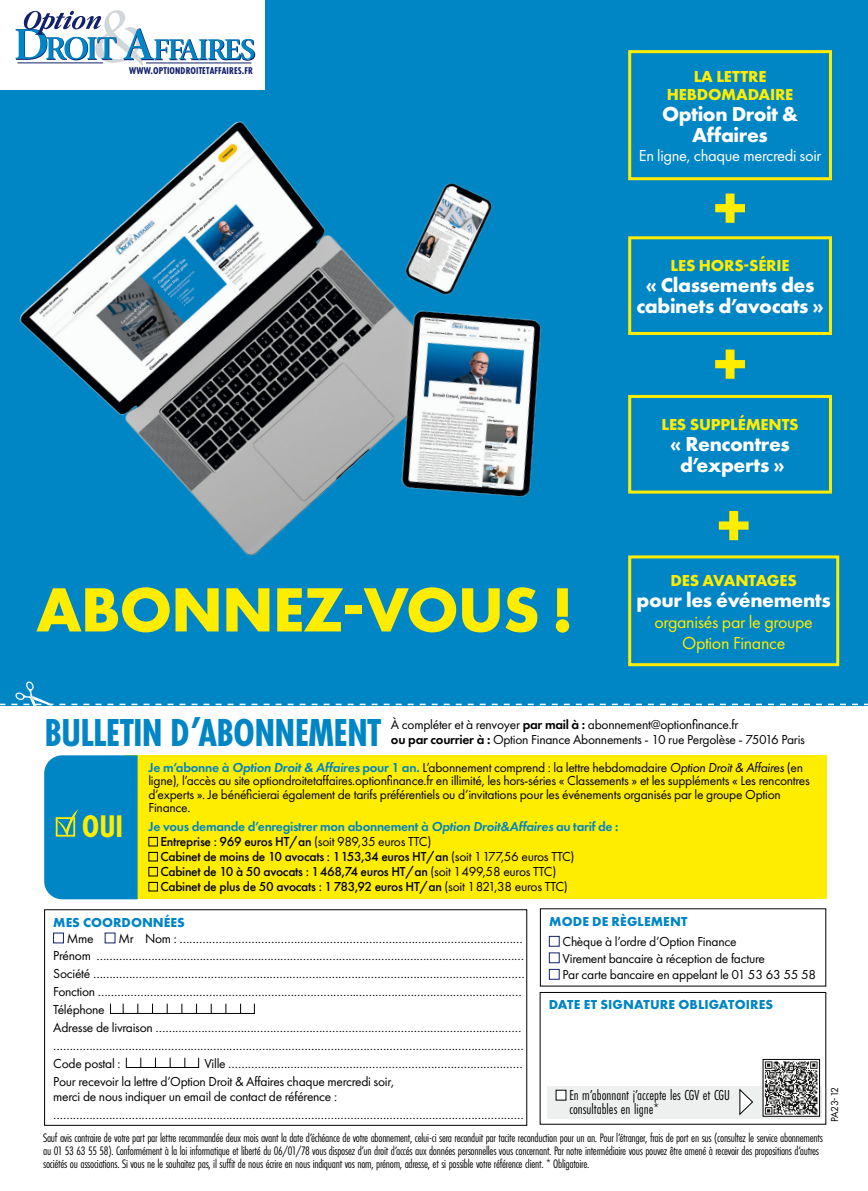
<style>
.page{position:relative;width:868px;height:1191px;background:#fff}
.page>*{position:absolute;margin:0;border:0;box-sizing:border-box;transform-origin:0 0}
.t1{font:700 64.8px "Futura PT";letter-spacing:-.02em;color:#ffed00}
.t2{font:700 40.5px "Futura PT Cond";letter-spacing:-.02em;color:#0085c5}
.t3{font:700 32.55px "Futura PT Cond";color:#ffed00}
.t4{font:700 21px/21px "Futura PT";letter-spacing:-.02em;color:#fff;text-align:center}
.t5{font:18px "Futura PT";letter-spacing:-.02em;color:#ffed00}
.t6{font:700 16.5px/18px "Futura PT";letter-spacing:-.01em;color:#ffed00;text-align:center}
.t7{font:16.5px "Futura PT";letter-spacing:-.02em;color:#fff}
.t8{font:15px/13.5px "Futura PT Cond";color:#000}
.t9{font:13.5px/18px "Futura PT";letter-spacing:-.02em;color:#000}
.t10{font:500 13.5px/15px "Futura PT";letter-spacing:-.02em;color:#000}
.t11{font:700 13.5px "Futura PT";letter-spacing:.01em;color:#0085c5}
.t12{font:12.75px/12.8px "Futura PT Cond";letter-spacing:-.02em;color:#000}
.t13{font:10.5px "Futura PT";letter-spacing:-.06em;color:#000}
.t14{font:700 10.2px "Futura PT Cond";letter-spacing:.01em;color:#11216b}
.s1{font-weight:600}
.s2{font-weight:600;color:#0085c5}
.s3{font-weight:600;font-style:italic;color:#0085c5}
.s4{font-style:italic}
.s5{font-weight:400}
</style>
<div class="page">
<div style="left:0;top:0;width:867px;height:705px;background:#0085c5"></div>
<div style="left:0;top:0;width:264px;height:89px;background:#fff"></div>
<svg style="left:15px;top:10px;width:240px;height:52px"></svg>
<div style="left:124px;top:755px;width:701px;height:144px;background:#ffed00"></div>
<div style="left:148px;top:837px;width:10px;height:9px;border:1px solid #000"></div>
<div style="left:148px;top:852px;width:10px;height:9px;border:1px solid #000"></div>
<div style="left:148px;top:867px;width:10px;height:9px;border:1px solid #000"></div>
<div style="left:148px;top:882px;width:10px;height:9px;border:1px solid #000"></div>
<div style="left:53px;top:932px;width:11px;height:11px;border:1px solid #11216b"></div>
<div style="left:549px;top:936px;width:10px;height:10px;border:1px solid #11216b"></div>
<div style="left:549px;top:952px;width:10px;height:11px;border:1px solid #11216b"></div>
<div style="left:549px;top:969px;width:10px;height:10px;border:1px solid #11216b"></div>
<div style="left:540px;top:992px;width:285px;height:132px;border:1px solid #000"></div>
<div style="left:628px;top:50px;width:203px;height:130px;border:3px solid #ffed00"></div>
<div style="left:628px;top:236px;width:203px;height:99px;border:3px solid #ffed00"></div>
<div style="left:628px;top:395px;width:203px;height:98px;border:3px solid #ffed00"></div>
<div style="left:628px;top:555px;width:211px;height:111px;border:3px solid #ffed00"></div>
<svg style="left:718px;top:511px;width:30px;height:29px"></svg>
<svg style="left:715px;top:349px;width:29px;height:30px"></svg>
<svg style="left:715px;top:193px;width:29px;height:30px"></svg>
<svg style="left:0;top:681px;width:867px;height:25px"></svg>
<div style="left:44px;top:755px;width:94px;height:144px;background:#0085c5"></div>
<div style="left:547px;top:1086px;width:274px;height:32px;background:#eeefef"></div>
<div style="left:556px;top:1090px;width:10px;height:10px;background:#fff"></div>
<img style="left:764px;top:1061px;width:53px;height:53px">
<svg style="left:739px;top:1088px;width:14px;height:27px"></svg>
<img style="left:0;top:62px;width:655px;height:556px">
<p class="t14" style="left:129px;top:64px;width:125px">WWW.OPTIONDROITETAFFAIRES.FR</p>
<h1 class="t1" style="left:36px;top:568px;width:539px">ABONNEZ-VOUS !</h1>
<p class="t6" style="left:666px;top:67px;width:128px">LA LETTRE<br>HEBDOMADAIRE</p>
<h3 class="t4" style="left:662px;top:103px;width:138px">Option Droit &amp;<br>Affaires</h3>
<p class="t7" style="left:638px;top:146px;width:184px">En ligne, chaque mercredi soir</p>
<p class="t6" style="left:670px;top:256px;width:120px">LES HORS-SÉRIE</p>
<h3 class="t4" style="left:636px;top:274px;width:189px">« Classements des cabinets d’avocats »</h3>
<p class="t6" style="left:661px;top:414px;width:139px">LES SUPPLÉMENTS</p>
<h3 class="t4" style="left:670px;top:432px;width:121px">« Rencontres d’experts »</h3>
<p class="t6" style="left:670px;top:570px;width:128px">DES AVANTAGES</p>
<h3 class="t4" style="left:636px;top:588px;width:195px">pour les événements</h3>
<h3 class="t5" style="left:654px;top:611px;width:160px">organisés par le groupe</h3>
<h3 class="t5" style="left:682px;top:632px;width:105px">Option Finance</h3>
<h2 class="t2" style="left:44px;top:708px;width:338px">BULLETIN D’ABONNEMENT</h2>
<p class="t9" style="left:391px;top:717px;width:415px;line-height:15px">À compléter et à renvoyer <span class="s1">par mail à :</span> abonnement@optionfinance.fr<br><span class="s1">ou par courrier à :</span> Option Finance Abonnements - 10 rue Pergolèse - 75016 Paris</p>
<p class="t9" style="left:148px;top:760px;width:663px;line-height:13.5px"><span class="s2">Je m’abonne à</span> <span class="s3">Option Droit &amp; Affaires</span> <span class="s2">pour 1 an.</span> L’abonnement comprend : la lettre hebdomadaire <span class="s4">Option Droit &amp; Affaires</span> (en ligne), l’accès au site optiondroitetaffaires.optionfinance.fr en illimité, les hors-séries « Classements » et les suppléments « Les rencontres d’experts ». Je bénéficierai également de tarifs préférentiels ou d’invitations pour les événements organisés par le groupe Option Finance.</p>
<p class="t10" style="left:160px;top:819px;width:459px;text-indent:-12px"><span class="s2">Je vous demande d’enregistrer mon abonnement à</span> <span class="s3">Option Droit&amp;Affaires</span> <span class="s2">au tarif de :<br></span>Entreprise : 969 euros HT/an <span class="s5">(soit 989,35 euros TTC)<br></span>Cabinet de moins de 10 avocats : 1 153,34 euros HT/an <span class="s5">(soit 1 177,56 euros TTC)<br></span>Cabinet de 10 à 50 avocats : 1 468,74 euros HT/an <span class="s5">(soit 1 499,58 euros TTC)<br></span>Cabinet de plus de 50 avocats : 1 783,92 euros HT/an <span class="s5">(soit 1 821,38 euros TTC)</span></p>
<p class="t11" style="left:53px;top:913px;width:133px">MES COORDONNÉES</p>
<p class="t9" style="left:67px;top:929px;width:28px">Mme</p>
<h3 class="t3" style="left:82px;top:807px;width:43px">OUI</h3>
<p class="t11" style="left:549px;top:912px;width:140px">MODE DE RÈGLEMENT</p>
<p class="t9" style="left:562px;top:933px;width:255px;line-height:16.5px">Chèque à l’ordre d’Option Finance<br>Virement bancaire à réception de facture<br>Par carte bancaire en appelant le 01 53 63 55 58</p>
<p class="t11" style="left:549px;top:996px;width:226px">DATE ET SIGNATURE OBLIGATOIRES</p>
<p class="t9" style="left:53px;top:930px;width:472px;line-height:16.5px;text-align:right">Mr Nom : ……………………………………………………………………………………………<br>Prénom ……………………………………………………………………………………………………………………</p>
<p class="t9" style="left:53px;top:964px;width:473px">Société …………………………………………………………………………………………………………………… Fonction …………………………………………………………………….…………………………………………… Téléphone<br>Adresse de livraison ………………………………………………………………………………………….……… ……………………………………………………………………………………………………………………………… Code postal :</p>
<p class="t9" style="left:53px;top:1054px;width:471px;text-indent:151px">Ville ………………………………………………………………………………<br>Pour recevoir la lettre d’Option Droit &amp; Affaires chaque mercredi soir,</p>
<p class="t9" style="left:53px;top:1087px;width:472px">merci de nous indiquer un email de contact de référence : ………………………………………………………………………………………………………………………………</p>
<p class="t8" style="left:569px;top:1088px;width:162px">En m’abonnant j’accepte les CGV et CGU consultables en ligne*</p>
<p class="t12" style="left:43px;top:1131px;width:781px">Sauf avis contraire de votre part par lettre recommandée deux mois avant la date d’échéance de votre abonnement, celui-ci sera reconduit par tacite reconduction pour un an. Pour l’étranger, frais de port en sus (consultez le service abonnements au 01 53 63 55 58). Conformément à la loi informatique et liberté du 06/01/78 vous disposez d’un droit d’accés aux données personnelles vous concernant. Par notre intermédiaire vous pouvez être amené à recevoir des propositions d’autres sociétés ou associations. Si vous ne le souhaitez pas, il suffit de nous écrire en nous indiquant vos nom, prénom, adresse, et si possible votre référence client. * Obligatoire.</p>
<p class="t13" style="left:828px;top:1122px;width:36px;rotate:-90deg">PA23-12</p>
</div>
